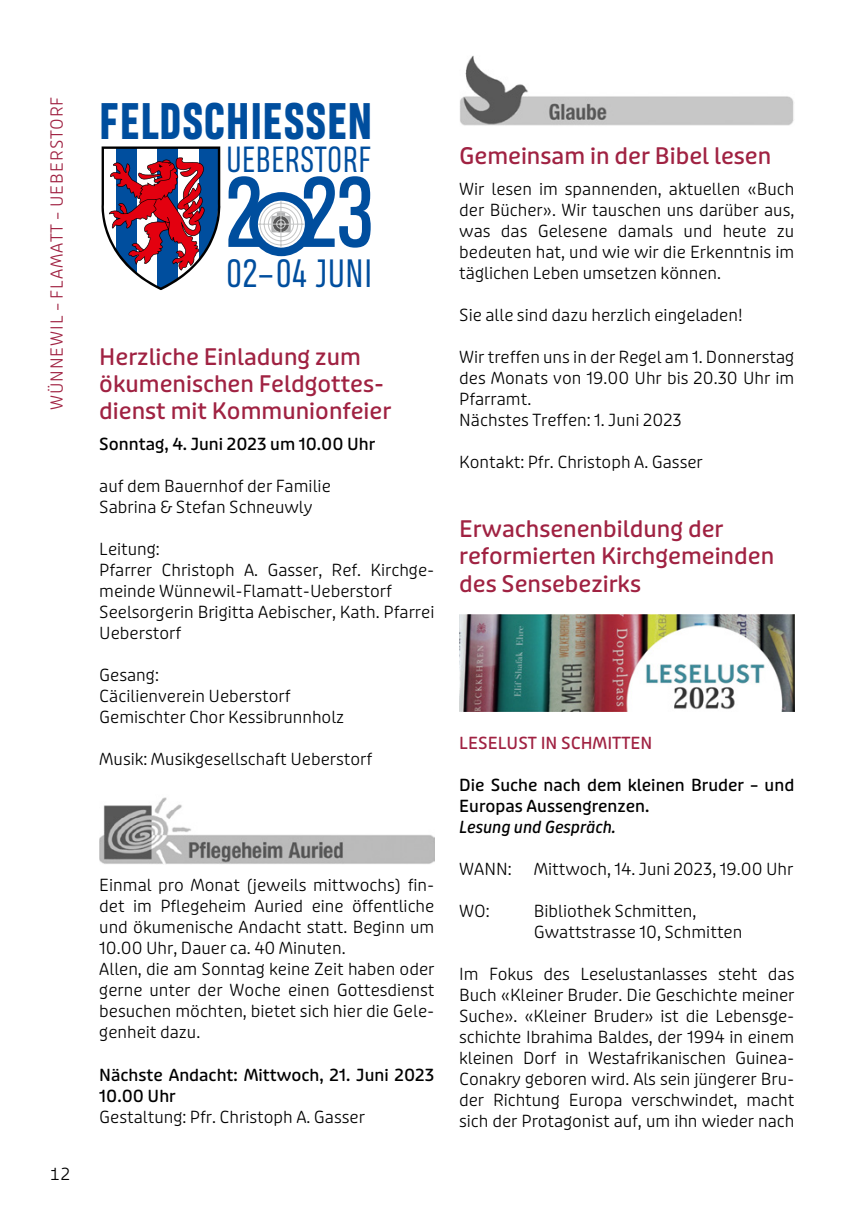
<style>
.page{position:relative;width:844px;height:1216px;background:#fff}
.page>*{position:absolute;margin:0;border:0;box-sizing:border-box;transform-origin:0 0}
.t1{font:800 48.3px "Heading Pro";letter-spacing:.01em;color:#004e9e}
.t2{font:37.1px "Heading Pro";letter-spacing:.02em;color:#004e9e}
.t3{font:34.3px "Heading Pro";letter-spacing:.02em;color:#004e9e}
.t4{font:22.75px/27.3px "Puffin Display Soft Medm";color:#a02242}
.t5{font:300 16.62px/21px "Puffin Display Soft";color:#000}
.t6{font:16.62px/21px "Puffin Display Soft Medm";color:#000}
.t7{font:300 16.62px "Puffin Display Soft";letter-spacing:.06em;color:#a02242}
.t8{font:16.62px "Puffin Display Soft Medm";color:#a02242}
.t9{font:italic 16.62px "Puffin Display Soft Medm";color:#000}
</style>
<div class="page">
<img style="left:99px;top:797px;width:335px;height:67px">
<img style="left:460px;top:56px;width:334px;height:70px">
<img style="left:459px;top:614px;width:335px;height:97px">
<div style="left:249px;top:192px;width:64px;height:64px;background:#004e9e;border-radius:50%"></div>
<svg style="left:228px;top:176px;width:142px;height:72px"></svg>
<svg style="left:101px;top:146px;width:119px;height:144px"></svg>
<p class="t7" style="left:47px;top:410px;width:315px;rotate:-90deg">WÜNNEWIL – FLAMATT – UEBERSTORF</p>
<p class="t5" style="left:50px;top:1163px;width:23px">12</p>
<h1 class="t1" style="left:99px;top:91px;width:274px">FELDSCHIESSEN</h1>
<h3 class="t3" style="left:226px;top:139px;width:146px">UEBERSTORF</h3>
<h2 class="t2" style="left:226px;top:252px;width:147px">02–04 JUNI</h2>
<h3 class="t4" style="left:99px;top:343px;width:293px">Herzliche Einladung zum ökumenischen Feldgottes&shy;dienst mit Kommunionfeier</h3>
<p class="t6" style="left:99px;top:434px;width:277px">Sonntag, 4. Juni 2023 um 10.00 Uhr</p>
<p class="t5" style="left:99px;top:476px;width:233px">auf dem Bauernhof der Familie<br>Sabrina &amp; Stefan Schneuwly</p>
<p class="t5" style="left:99px;top:539px;width:336px">Leitung:<br>Pfarrer Christoph A. Gasser, Ref. Kirchge&shy;meinde Wünnewil-Flamatt-Ueberstorf<br>Seelsorgerin Brigitta Aebischer, Kath. Pfarrei<br>Ueberstorf</p>
<p class="t5" style="left:99px;top:665px;width:246px">Gesang:<br>Cäcilienverein Ueberstorf<br>Gemischter Chor Kessibrunnholz</p>
<p class="t5" style="left:99px;top:749px;width:274px">Musik: Musikgesellschaft Ueberstorf</p>
<p class="t5" style="left:99px;top:875px;width:336px">Einmal pro Monat (jeweils mittwochs) fin&shy;det im Pflegeheim Auried eine öffentliche und ökumenische Andacht statt. Beginn um 10.00 Uhr, Dauer ca. 40 Minuten.<br>Allen, die am Sonntag keine Zeit haben oder gerne unter der Woche einen Gottesdienst besuchen möchten, bietet sich hier die Gele&shy;genheit dazu.</p>
<p class="t6" style="left:99px;top:1064px;width:336px">Nächste Andacht: Mittwoch, 21. Juni 2023<br>10.00 Uhr</p>
<p class="t5" style="left:99px;top:1106px;width:267px">Gestaltung: Pfr. Christoph A. Gasser</p>
<h3 class="t4" style="left:459px;top:142px;width:313px">Gemeinsam in der Bibel lesen</h3>
<p class="t5" style="left:459px;top:178px;width:336px;text-align:justify">Wir lesen im spannenden, aktuellen «Buch der Bücher». Wir tauschen uns darüber aus, was das Gelesene damals und heute zu bedeuten hat, und wie wir die Erkenntnis im täglichen Leben umsetzen können.</p>
<p class="t5" style="left:459px;top:304px;width:285px">Sie alle sind dazu herzlich eingeladen!</p>
<p class="t5" style="left:459px;top:346px;width:336px">Wir treffen uns in der Regel am 1. Donnerstag des Monats von 19.00 Uhr bis 20.30 Uhr im<br>Pfarramt.<br>Nächstes Treffen: 1. Juni 2023</p>
<p class="t5" style="left:459px;top:451px;width:245px">Kontakt: Pfr. Christoph A. Gasser</p>
<h3 class="t4" style="left:459px;top:516px;width:316px">Erwachsenenbildung der reformierten Kirchgemeinden des Sensebezirks</h3>
<p class="t8" style="left:459px;top:733px;width:195px">LESELUST IN SCHMITTEN</p>
<p class="t6" style="left:459px;top:774px;width:336px">Die Suche nach dem kleinen Bruder – und<br>Europas Aussengrenzen.</p>
<p class="t9" style="left:459px;top:817px;width:158px">Lesung und Gespräch.</p>
<p class="t5" style="left:459px;top:858px;width:54px">WANN:</p>
<p class="t5" style="left:533px;top:858px;width:261px">Mittwoch, 14. Juni 2023, 19.00 Uhr</p>
<p class="t5" style="left:459px;top:900px;width:32px">WO:</p>
<p class="t5" style="left:533px;top:900px;width:210px">Bibliothek Schmitten,<br>Gwattstrasse 10, Schmitten</p>
<p class="t5" style="left:459px;top:963px;width:336px;text-align:justify">Im Fokus des Leselustanlasses steht das Buch «Kleiner Bruder. Die Geschichte meiner Suche». «Kleiner Bruder» ist die Lebensge&shy;schichte Ibrahima Baldes, der 1994 in einem kleinen Dorf in Westafrikanischen Guinea-Conakry geboren wird. Als sein jüngerer Bru&shy;der Richtung Europa verschwindet, macht sich der Protagonist auf, um ihn wieder nach</p>
</div>
